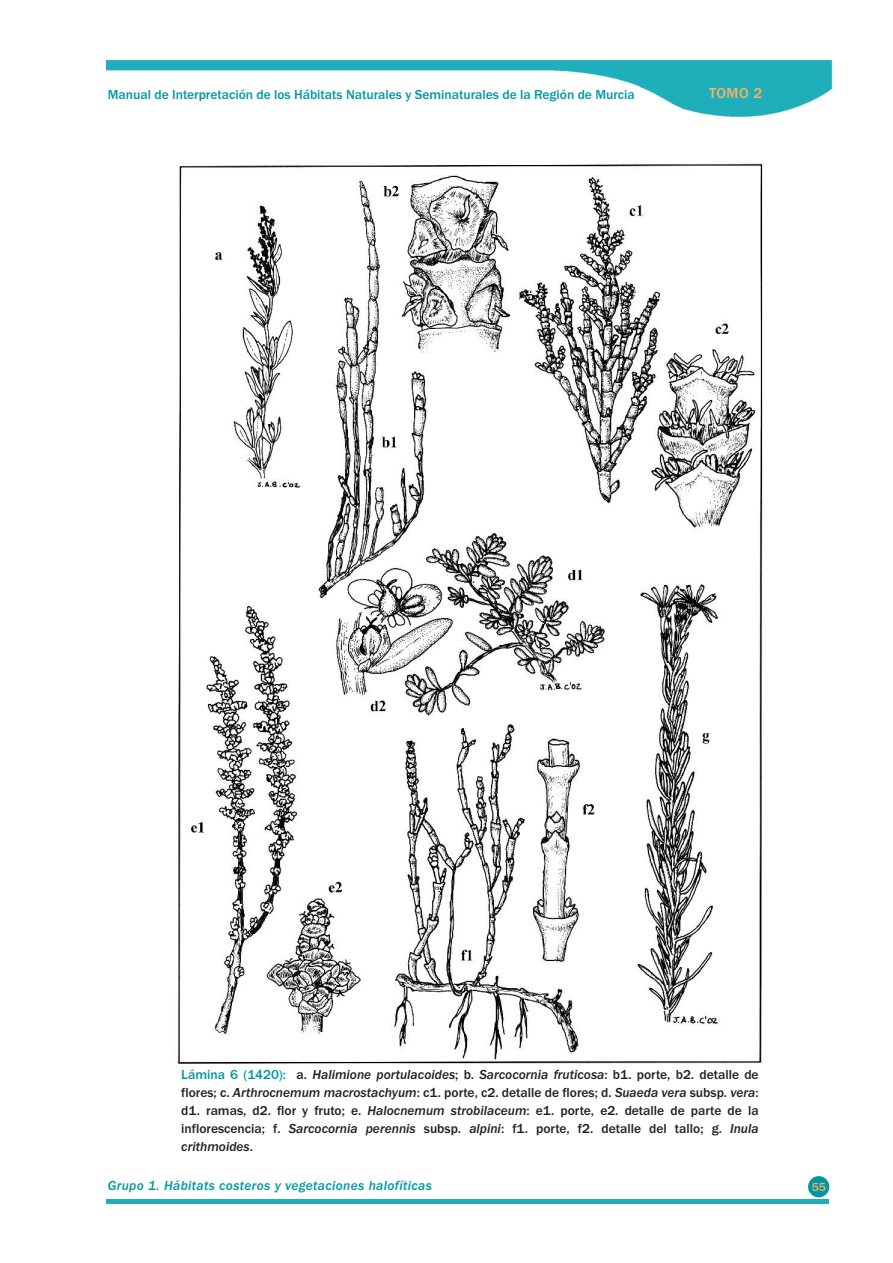
<style>
.page{position:relative;width:893px;height:1263px;background:#fff}
.page>*{position:absolute;margin:0;border:0;box-sizing:border-box;transform-origin:0 0}
.t1{font:500 15px "Franklin Gothic";color:#fab05f}
.t2{font:500 13.5px/18px "Franklin Gothic";color:#231f20;text-align:justify}
.t3{font:500 13.5px "Franklin Gothic";color:#0097a4}
.t4{font:italic 500 13.5px "Franklin Gothic";letter-spacing:.025em;color:#0097a4}
.t5{font:500 12px "Franklin Gothic";color:#fab05f}
.s1{color:#0097a4}
.s2{font-style:italic}
</style>
<div class="page">
<img style="left:106px;top:60px;width:727px;height:57px">
<hr style="left:106px;top:1199px;width:723px;height:4px;background:#1faebb">
<div style="left:808px;top:1176px;width:21px;height:21px;background:#0097a4;border-radius:50%"></div>
<img style="left:177px;top:163px;width:586px;height:901px">
<p class="t3" style="left:108px;top:86px;width:528px">Manual de Interpretación de los Hábitats Naturales y Seminaturales de la Región de Murcia</p>
<p class="t1" style="left:709px;top:84px;width:55px">TOMO 2</p>
<p class="t2" style="left:181px;top:1065px;width:579px"><span class="s1">Lámina 6 (1420):</span> a. <span class="s2">Halimione portulacoides</span>; b. <span class="s2">Sarcocornia fruticosa</span>: b1. porte, b2. detalle de flores; c. <span class="s2">Arthrocnemum macrostachyum</span>: c1. porte, c2. detalle de flores; d. <span class="s2">Suaeda vera</span> subsp. <span class="s2">vera</span>: d1. ramas, d2. flor y fruto; e. <span class="s2">Halocnemum strobilaceum</span>: e1. porte, e2. detalle de parte de la inflorescencia; f. <span class="s2">Sarcocornia perennis</span> subsp. <span class="s2">alpini</span>: f1. porte, f2. detalle del tallo; g. <span class="s2">Inula crithmoides</span>.</p>
<p class="t4" style="left:108px;top:1178px;width:326px">Grupo 1. Hábitats costeros y vegetaciones halofíticas</p>
<p class="t5" style="left:812px;top:1179px;width:16px">55</p>
</div>
